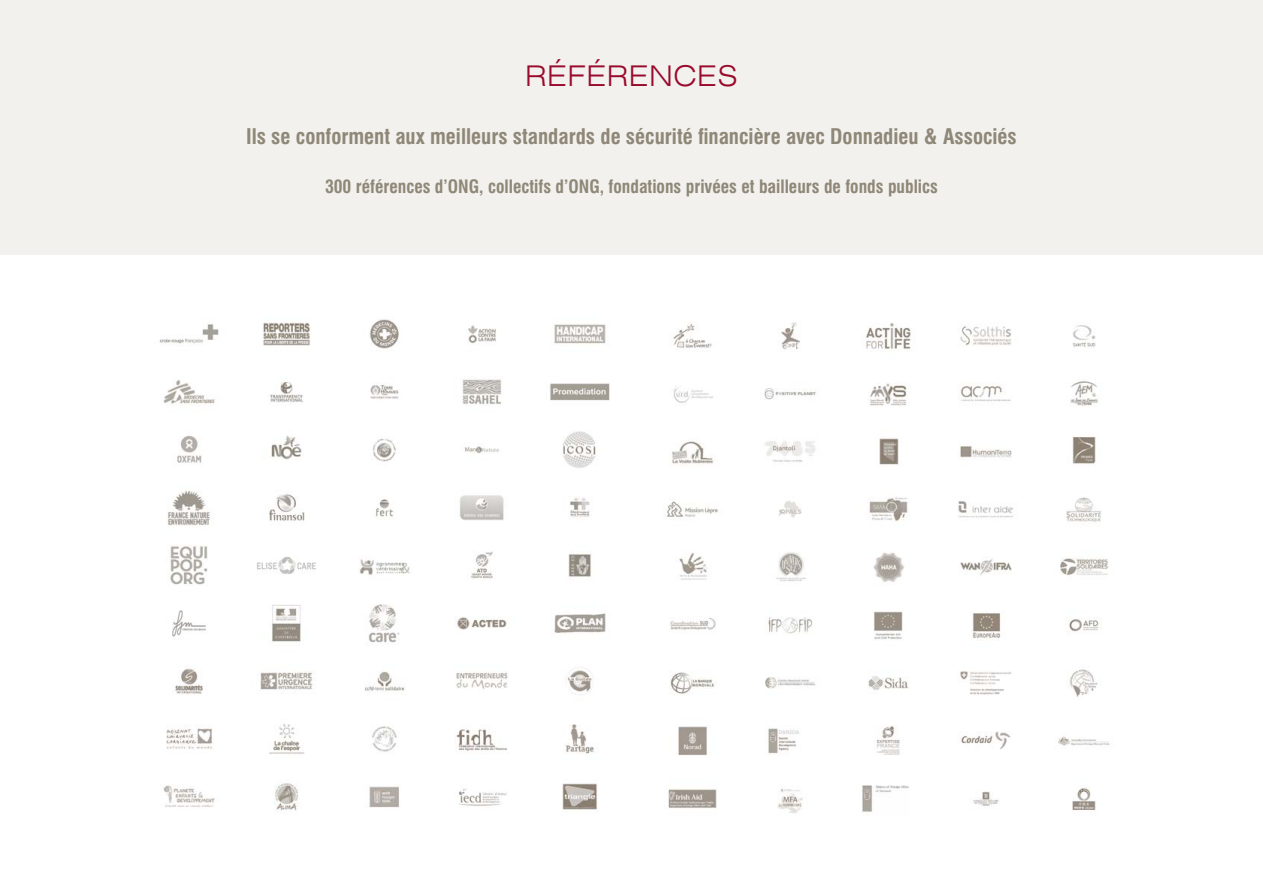
<style>
.page{position:relative;width:1263px;height:893px;background:#fff}
.page>*{position:absolute;margin:0;border:0;box-sizing:border-box;transform-origin:0 0}
.t1{font:300 expanded 28.5px "Swiss 721 BT";letter-spacing:.02em;color:#990a2c}
.t2{font:700 condensed 21px "Swiss 721 BT";color:#8f8777}
.t3{font:700 condensed 18px "Swiss 721 BT";color:#8f8777}
</style>
<div class="page">
<div style="left:0;top:0;width:1263px;height:255px;background:#f2f1ee"></div>
<img style="left:159px;top:319px;width:452px;height:492px">
<img style="left:667px;top:322px;width:443px;height:491px">
<h1 class="t1" style="left:525px;top:59px;width:214px">RÉFÉRENCES</h1>
<p class="t2" style="left:246px;top:124px;width:772px">Ils se conforment aux meilleurs standards de sécurité financière avec Donnadieu &amp; Associés</p>
<p class="t3" style="left:325px;top:176px;width:614px">300 références d’ONG, collectifs d’ONG, fondations privées et bailleurs de fonds publics</p>
</div>
